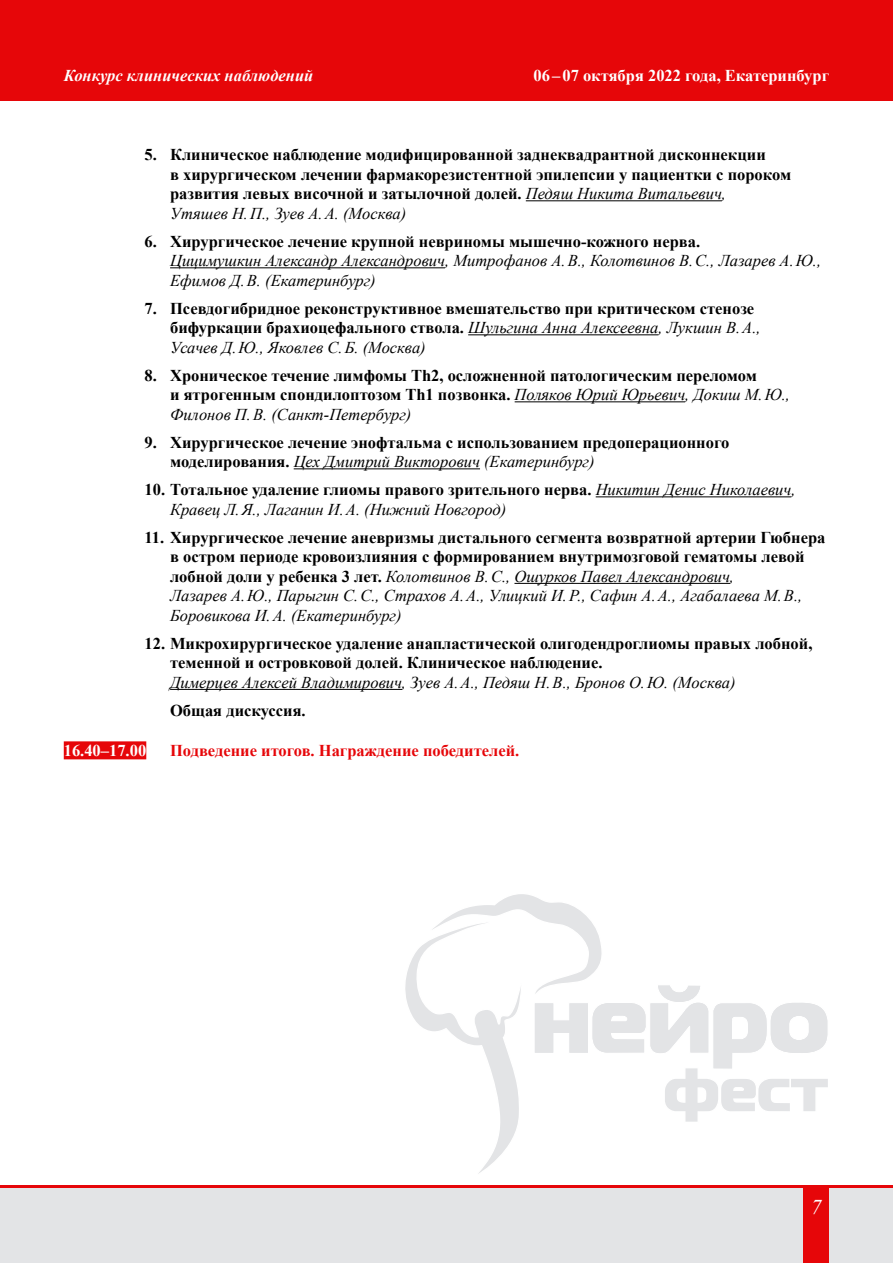
<style>
.page{position:relative;width:893px;height:1263px;background:#fff}
.page>*{position:absolute;margin:0;border:0;box-sizing:border-box;transform-origin:0 0}
.t1{font:italic 21px "Times New Roman";color:#fff}
.t2{font:700 16.5px/19.5px "Times New Roman";color:#000}
.t3{font:italic 16.5px/19.5px "Times New Roman";color:#000}
.t4{font:700 16.5px "Times New Roman";color:#fff}
.t5{font:700 16.5px "Times New Roman";color:#e60609}
.t6{font:italic 700 16.5px "Times New Roman";color:#fff}
.s1{font-weight:400;font-style:italic}
.s2{font-weight:700;font-style:normal}
</style>
<div class="page">
<div style="left:0;top:1185px;width:893px;height:78px;background:#e60609"></div>
<div style="left:0;top:0;width:893px;height:100px;background:#e60609"></div>
<div style="left:0;top:1188px;width:893px;height:75px;background:#e3e4e6"></div>
<div style="left:804px;top:1188px;width:25px;height:75px;background:#e60609"></div>
<svg style="left:405px;top:894px;width:197px;height:280px"></svg>
<svg style="left:533px;top:984px;width:295px;height:139px"></svg>
<hr style="left:526px;top:200px;width:196px;height:1px;background:#000">
<hr style="left:170px;top:267px;width:275px;height:1px;background:#000">
<hr style="left:468px;top:334px;width:190px;height:1px;background:#000">
<hr style="left:515px;top:401px;width:170px;height:1px;background:#000">
<hr style="left:294px;top:468px;width:186px;height:1px;background:#000">
<hr style="left:596px;top:496px;width:195px;height:1px;background:#000">
<hr style="left:514px;top:583px;width:216px;height:1px;background:#000">
<hr style="left:170px;top:689px;width:232px;height:1px;background:#000">
<div style="left:64px;top:741px;width:82px;height:18px;background:#e60609"></div>
<p class="t6" style="left:64px;top:64px;width:251px">Конкурс клинических наблюдений</p>
<p class="t4" style="left:534px;top:64px;width:297px">06 – 07 октября 2022 года, Екатеринбург</p>
<p class="t2" style="left:170px;top:144px;width:623px;text-indent:-26px">5. Клиническое наблюдение модифицированной заднеквадрантной дисконнекции<br>в хирургическом лечении фармакорезистентной эпилепсии у пациентки с пороком развития левых височной и затылочной долей. <span class="s1">Педяш Никита Витальевич,<br>Утяшев Н.П., Зуев А.А. (Москва)</span></p>
<p class="t2" style="left:145px;top:231px;width:557px">6. Хирургическое лечение крупной невриномы мышечно-кожного нерва.</p>
<p class="t3" style="left:170px;top:250px;width:653px">Цицимушкин Александр Александрович, Митрофанов А.В., Колотвинов В.С., Лазарев А.Ю.,<br>Ефимов Д.В. (Екатеринбург)</p>
<p class="t2" style="left:170px;top:298px;width:592px;text-indent:-26px">7. Псевдогибридное реконструктивное вмешательство при критическом стенозе бифуркации брахиоцефального ствола. <span class="s1">Шульгина Анна Алексеевна, Лукшин В.А.,<br>Усачев Д.Ю., Яковлев С.Б. (Москва)</span></p>
<p class="t2" style="left:170px;top:365px;width:621px;text-indent:-26px">8. Хроническое течение лимфомы Th2, осложненной патологическим переломом<br>и ятрогенным спондилоптозом Th1 позвонка. <span class="s1">Поляков Юрий Юрьевич, Докиш М.Ю.,<br>Филонов П.В. (Санкт-Петербург)</span></p>
<p class="t2" style="left:170px;top:432px;width:561px;text-indent:-26px">9. Хирургическое лечение энофтальма с использованием предоперационного моделирования. <span class="s1">Цех Дмитрий Викторович (Екатеринбург)</span></p>
<p class="t3" style="left:170px;top:479px;width:627px;text-indent:-26px"><span class="s2">10. Тотальное удаление глиомы правого зрительного нерва.</span> Никитин Денис Николаевич,<br>Кравец Л.Я., Лаганин И.А. (Нижний Новгород)</p>
<p class="t2" style="left:170px;top:527px;width:657px;text-indent:-25px">11. Хирургическое лечение аневризмы дистального сегмента возвратной артерии Гюбнера в остром периоде кровоизлияния с формированием внутримозговой гематомы левой лобной доли у ребенка 3 лет. <span class="s1">Колотвинов В.С., Ошурков Павел Александрович,<br>Лазарев А.Ю., Парыгин С.С., Страхов А.А., Улицкий И.Р., Сафин А.А., Агабалаева М.В., Боровикова И.А. (Екатеринбург)</span></p>
<p class="t2" style="left:170px;top:633px;width:644px;text-indent:-26px">12. Микрохирургическое удаление анапластической олигодендроглиомы правых лобной, теменной и островковой долей. Клиническое наблюдение.</p>
<p class="t3" style="left:170px;top:672px;width:567px">Димерцев Алексей Владимирович, Зуев А.А., Педяш Н.В., Бронов О.Ю. (Москва)</p>
<p class="t2" style="left:170px;top:700px;width:137px">Общая дискуссия.</p>
<p class="t4" style="left:64px;top:739px;width:84px">16.40–17.00</p>
<p class="t5" style="left:170px;top:739px;width:351px">Подведение итогов. Награждение победителей.</p>
<p class="t1" style="left:811px;top:1192px;width:12px">7</p>
</div>
